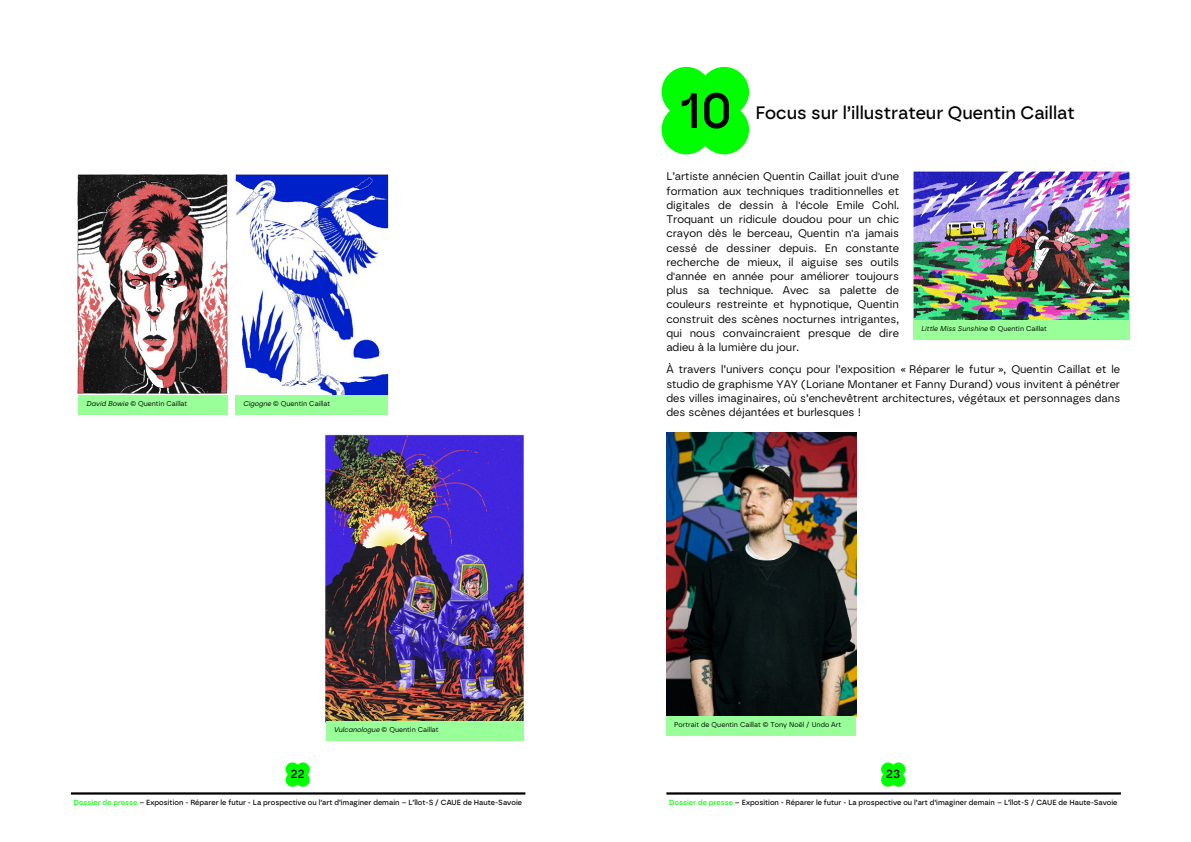
<style>
.page{position:relative;width:1191px;height:842px;background:#fff}
.page>*{position:absolute;margin:0;border:0;box-sizing:border-box;transform-origin:0 0}
.t1{font:500 18px "Borna";color:#000}
.t2{font:500 12.6px "Borna";color:#000}
.t3{font:11px/14.2px "Borna";color:#000;text-align:justify}
.t4{font:500 11px "Borna";color:#000}
.t5{font:500 7.4px "Borna";letter-spacing:.005em;color:#000}
.t6{font:7px "Borna";letter-spacing:.005em;color:#000}
.t7{font:italic 7px "Borna";letter-spacing:.005em;color:#000}
.s1{font-style:italic}
.s2{font-style:normal}
.s3{color:#0f0}
</style>
<div class="page">
<img style="left:77px;top:174px;width:151px;height:228px">
<img style="left:324px;top:434px;width:201px;height:294px">
<img style="left:235px;top:174px;width:154px;height:222px">
<div style="left:79px;top:395px;width:149px;height:19px;background:#9f9"></div>
<div style="left:235px;top:395px;width:153px;height:19px;background:#9f9"></div>
<div style="left:326px;top:721px;width:197px;height:19px;background:#9f9"></div>
<img style="left:666px;top:433px;width:190px;height:283px">
<div style="left:667px;top:716px;width:189px;height:20px;background:#9f9"></div>
<img style="left:913px;top:171px;width:217px;height:155px">
<div style="left:913px;top:321px;width:216px;height:19px;background:#9f9"></div>
<svg style="left:661px;top:67px;width:88px;height:87px;background:#1fe81f"></svg>
<svg style="left:285px;top:762px;width:25px;height:25px"></svg>
<svg style="left:881px;top:762px;width:24px;height:25px"></svg>
<hr style="left:71px;top:792px;width:454px;height:3px;background:#000">
<hr style="left:666px;top:792px;width:455px;height:3px;background:#000">
<p class="t6" style="left:86px;top:399px;width:103px"><span class="s1">David Bowie</span> © Quentin Caillat</p>
<p class="t6" style="left:243px;top:399px;width:89px"><span class="s1">Cigogne</span> © Quentin Caillat</p>
<p class="t6" style="left:334px;top:725px;width:106px"><span class="s1">Vulcanologue</span> © Quentin Caillat</p>
<h1 class="t1" style="left:755px;top:102px;width:321px">Focus sur l’illustrateur Quentin Caillat</h1>
<p class="t3" style="left:666px;top:169px;width:234px">L’artiste annécien Quentin Caillat jouit d'une formation aux techniques traditionnelles et digitales de dessin à l'école Emile Cohl.<br>Troquant un ridicule doudou pour un chic crayon dès le berceau, Quentin n'a jamais cessé de dessiner depuis. En constante recherche de mieux, il aiguise ses outils d'année en année pour améliorer toujours plus sa technique. Avec sa palette de couleurs restreinte et hypnotique, Quentin construit des scènes nocturnes intrigantes, qui nous convaincraient presque de dire adieu à la lumière du jour.</p>
<p class="t3" style="left:666px;top:362px;width:455px">À travers l’univers conçu pour l’exposition « Réparer le futur », Quentin Caillat et le studio de graphisme YAY (Loriane Montaner et Fanny Durand) vous invitent à pénétrer des villes imaginaires, où s’enchevêtrent architectures, végétaux et personnages dans des scènes déjantées et burlesques !</p>
<p class="t7" style="left:921px;top:325px;width:127px">Little Miss Sunshine <span class="s2">© Quentin Caillat</span></p>
<p class="t6" style="left:674px;top:720px;width:168px">Portrait de Quentin Caillat © Tony Noël / Undo Art</p>
<p class="t2" style="left:291px;top:765px;width:15px">22</p>
<p class="t2" style="left:886px;top:765px;width:15px">23</p>
<p class="t5" style="left:73px;top:797px;width:450px"><span class="s3">Dossier de presse</span> – Exposition - Réparer le futur - La prospective ou l’art d’imaginer demain – L’îlot-S / CAUE de Haute-Savoie</p>
<p class="t4" style="left:292px;top:767px;width:14px">22</p>
<p class="t4" style="left:887px;top:767px;width:14px">23</p>
<p class="t5" style="left:669px;top:797px;width:450px"><span class="s3">Dossier de presse</span> – Exposition - Réparer le futur - La prospective ou l’art d’imaginer demain – L’îlot-S / CAUE de Haute-Savoie</p>
</div>
